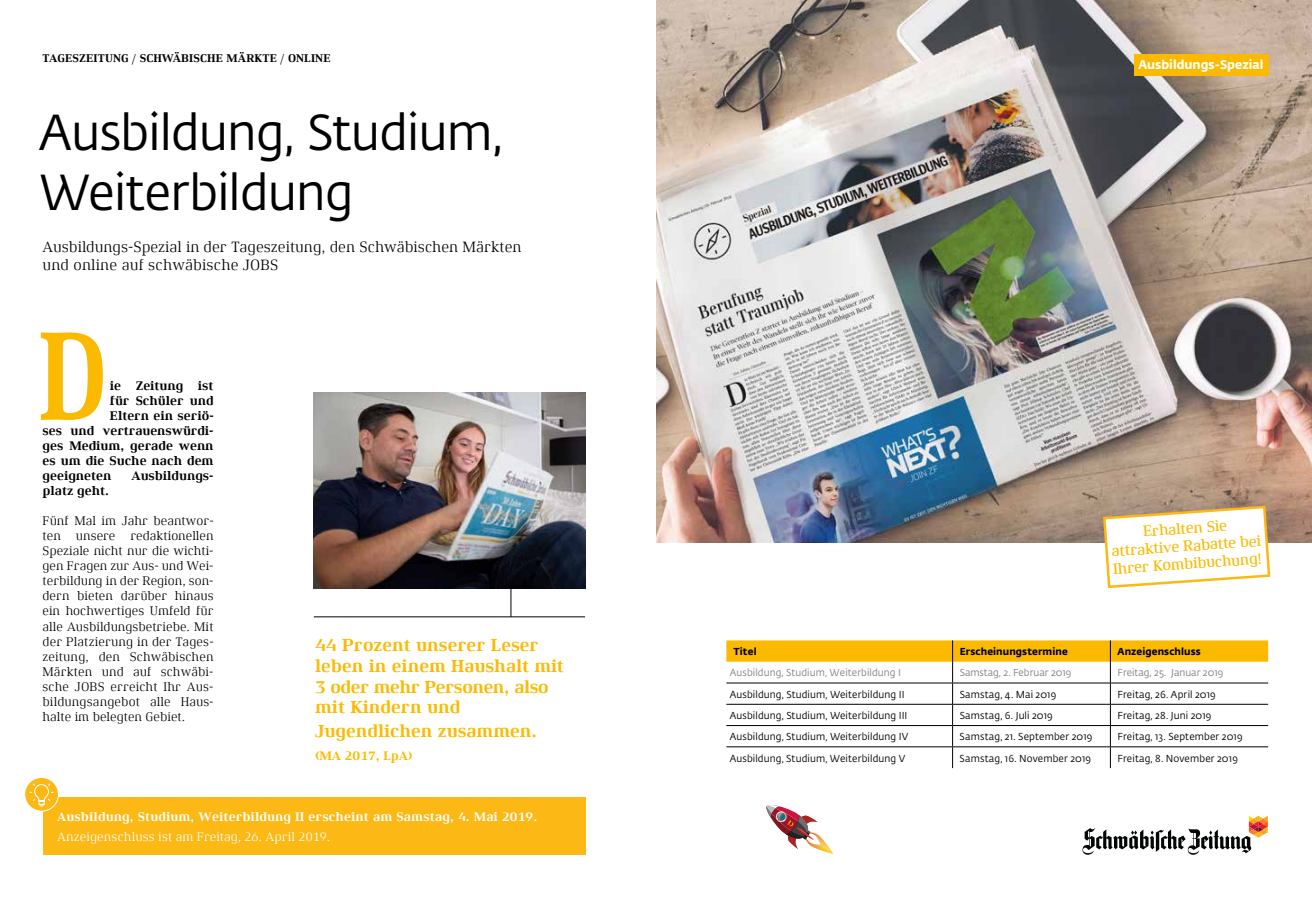
<style>
.page{position:relative;width:1312px;height:922px;background:#fff}
.page>*{position:absolute;margin:0;border:0;box-sizing:border-box;transform-origin:0 0}
.t1{font:50px/60px "Fedra Sans Std";letter-spacing:-.02em;color:#000}
.t2{font:700 17.5px/20.6px "Xenois Serif Pro";color:#fbba00}
.t3{font:15px/18.8px "Xenois Serif Pro";color:#000}
.t4{font:500 15px/17.6px "Xenois Serif Pro";color:#fbba00;text-align:center}
.t5{font:12.5px/15px "Xenois Serif Pro";letter-spacing:.005em;color:#000;text-align:justify}
.t6{font:700 12.5px "Xenois Serif Pro";color:#000}
.t7{font:700 12.5px "Xenois Serif Pro";letter-spacing:.01em;color:#fff}
.t8{font:12.5px "Xenois Serif Pro";letter-spacing:.01em;color:#fff}
.t9{font:700 12.5px "Fedra Sans Std";color:#fff}
.t10{font:700 12.5px "Xenois Serif Pro";color:#fbba00}
.t11{font:700 11.25px "Xenois Serif Pro";letter-spacing:.01em;color:#000}
.t12{font:10px "Fedra Sans Std";letter-spacing:.015em;color:#000}
.t13{font:10px "Fedra Sans Std";color:#808080}
.t14{font:700 10px "Fedra Sans Std";letter-spacing:.015em;color:#000}
</style>
<div class="page">
<img style="left:656px;top:0;width:655px;height:542px">
<svg style="left:726px;top:640px;width:541px;height:128px"></svg>
<hr style="left:314px;top:616px;width:271px;height:1px;background:#000">
<hr style="left:510px;top:572px;width:1px;height:44px;background:#000">
<svg style="left:41px;top:332px;width:62px;height:88px"></svg>
<div style="left:1134px;top:54px;width:134px;height:21px;background:#fbba00"></div>
<img style="left:314px;top:392px;width:271px;height:196px">
<svg style="left:1101px;top:504px;width:170px;height:85px"></svg>
<div style="left:43px;top:797px;width:542px;height:57px;background:#fcb814"></div>
<svg style="left:25px;top:777px;width:33px;height:34px"></svg>
<div style="left:24px;top:777px;width:35px;height:34px;border:1px solid #fff;border-radius:50%"></div>
<svg style="left:29px;top:782px;width:25px;height:24px"></svg>
<svg style="left:1082px;top:816px;width:185px;height:38px"></svg>
<svg style="left:766px;top:805px;width:67px;height:49px"></svg>
<p class="t11" style="left:43px;top:51px;width:289px">TAGESZEITUNG / SCHWÄBISCHE MÄRKTE / ONLINE</p>
<h1 class="t1" style="left:39px;top:103px;width:465px">Ausbildung, Studium,<br>Weiterbildung</h1>
<p class="t3" style="left:43px;top:237px;width:480px">Ausbildungs-Spezial in der Tageszeitung, den Schwäbischen Märkten und online auf schwäbische JOBS</p>
<p class="t6" style="left:110px;top:379px;width:105px">ie Zeitung ist</p>
<p class="t6" style="left:110px;top:394px;width:105px">für Schüler und</p>
<p class="t6" style="left:110px;top:409px;width:105px">Eltern ein seriö-</p>
<p class="t6" style="left:43px;top:424px;width:172px">ses und vertrauenswürdi-</p>
<p class="t6" style="left:43px;top:439px;width:172px">ges Medium, gerade wenn</p>
<p class="t6" style="left:43px;top:454px;width:172px">es um die Suche nach dem</p>
<p class="t6" style="left:43px;top:469px;width:70px">geeigneten</p>
<p class="t6" style="left:131px;top:469px;width:84px">Ausbildungs-</p>
<p class="t6" style="left:43px;top:484px;width:68px">platz geht.</p>
<p class="t5" style="left:43px;top:513px;width:172px">Fünf Mal im Jahr beantwor&shy;ten unsere redaktionellen Speziale nicht nur die wichti&shy;gen Fragen zur Aus- und Wei&shy;terbildung in der Region, son&shy;dern bieten darüber hinaus ein hochwertiges Umfeld für alle Ausbildungsbetriebe. Mit der Platzierung in der Tages&shy;zeitung, den Schwäbischen Märkten und auf schwäbi&shy;sche JOBS erreicht Ihr Aus&shy;bildungsangebot alle Haus&shy;halte im belegten Gebiet.</p>
<h2 class="t2" style="left:315px;top:635px;width:250px">44 Prozent unserer Leser leben in einem Haushalt mit<br>3 oder mehr Personen, also mit Kindern und</h2>
<h2 class="t2" style="left:315px;top:720px;width:223px">Jugendlichen zusammen.</h2>
<p class="t10" style="left:315px;top:748px;width:99px">(MA 2017, LpA)</p>
<p class="t7" style="left:57px;top:809px;width:481px">Ausbildung, Studium, Weiterbildung II erscheint am Samstag, 4. Mai 2019.</p>
<p class="t8" style="left:57px;top:829px;width:274px">Anzeigenschluss ist am Freitag, 26. April 2019.</p>
<p class="t9" style="left:1138px;top:56px;width:127px">Ausbildungs-Spezial</p>
<p class="t4" style="left:1109px;top:524px;width:151px;rotate:-4deg">Erhalten Sie attraktive Rabatte bei<br>Ihrer Kombibuchung!</p>
<p class="t14" style="left:733px;top:644px;width:25px">Titel</p>
<p class="t14" style="left:959px;top:644px;width:110px">Erscheinungstermine</p>
<p class="t14" style="left:1117px;top:644px;width:85px">Anzeigenschluss</p>
<p class="t13" style="left:729px;top:666px;width:172px">Ausbildung, Studium, Weiterbildung I</p>
<p class="t13" style="left:959px;top:666px;width:113px">Samstag, 2. Februar 2019</p>
<p class="t13" style="left:1117px;top:666px;width:107px">Freitag, 25. Januar 2019</p>
<p class="t12" style="left:729px;top:687px;width:176px">Ausbildung, Studium, Weiterbildung II</p>
<p class="t12" style="left:959px;top:687px;width:98px">Samstag, 4. Mai 2019</p>
<p class="t12" style="left:1117px;top:687px;width:100px">Freitag, 26. April 2019</p>
<p class="t12" style="left:729px;top:709px;width:179px">Ausbildung, Studium, Weiterbildung III</p>
<p class="t12" style="left:959px;top:709px;width:95px">Samstag, 6. Juli 2019</p>
<p class="t12" style="left:1117px;top:709px;width:96px">Freitag, 28. Juni 2019</p>
<p class="t12" style="left:729px;top:730px;width:180px">Ausbildung, Studium, Weiterbildung IV</p>
<p class="t12" style="left:959px;top:730px;width:134px">Samstag, 21. September 2019</p>
<p class="t12" style="left:1117px;top:730px;width:127px">Freitag, 13. September 2019</p>
<p class="t12" style="left:729px;top:751px;width:177px">Ausbildung, Studium, Weiterbildung V</p>
<p class="t12" style="left:959px;top:751px;width:133px">Samstag, 16. November 2019</p>
<p class="t12" style="left:1117px;top:751px;width:122px">Freitag, 8. November 2019</p>
</div>
